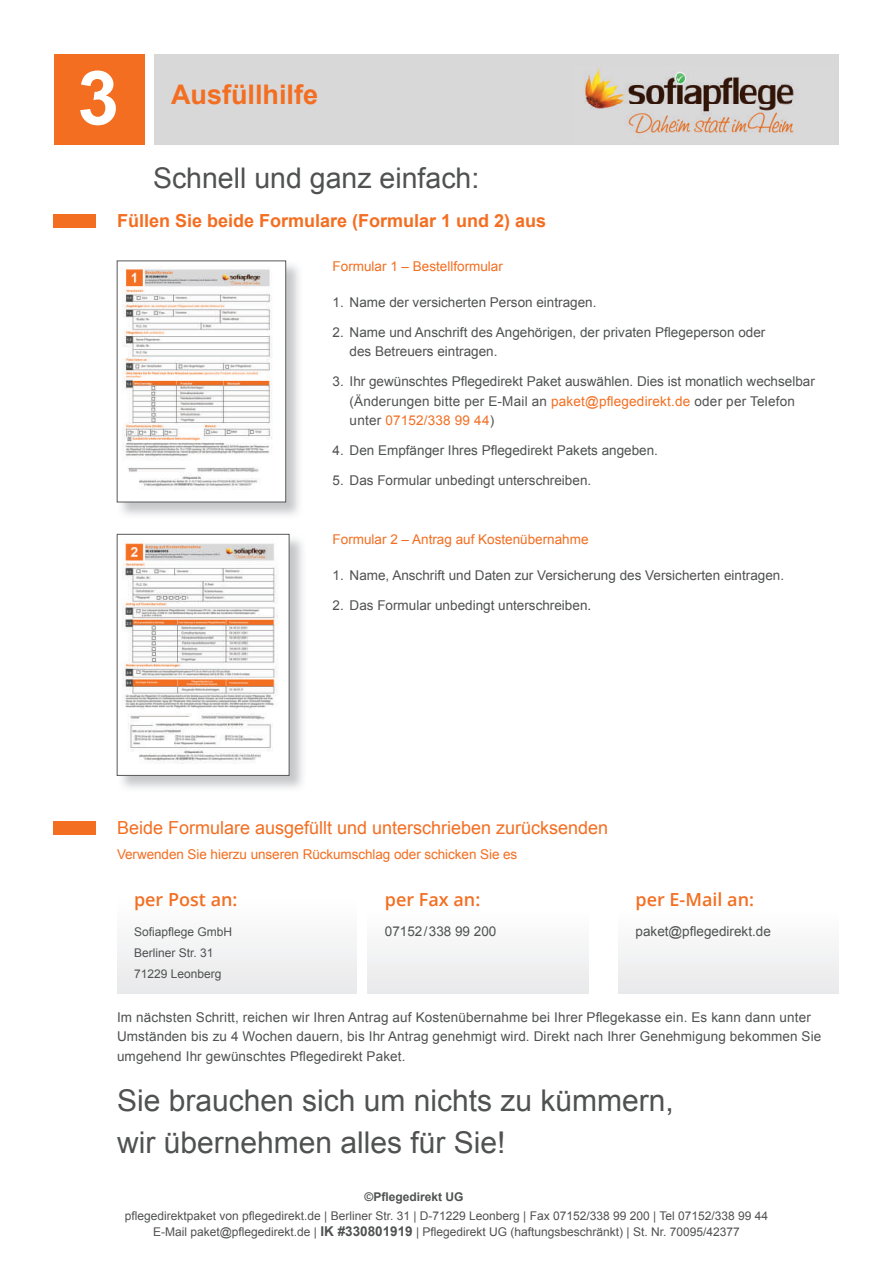
<style>
.page{position:relative;width:893px;height:1263px;background:#fff}
.page>*{position:absolute;margin:0;border:0;box-sizing:border-box;transform-origin:0 0}
.t1{font:700 75px "Arial";color:#fff}
.t2{font:30px/42px "Arial";color:#4f5250}
.t3{font:28.5px "Arial";color:#4f5250}
.t4{font:700 27px "Arial";color:#f36e21}
.t5{font:18px "Arial";color:#f36e21}
.t6{font:700 18px "Arial";color:#f36e21}
.t7{font:600 18px "Open Sans";color:#f36e21}
.t8{font:13.5px/19.5px "Arial";color:#4f5250}
.t9{font:13.5px "Arial";color:#f36e21}
.t10{font:12px/21px "Arial";color:#4f5250;text-align:center}
.t11{font:700 12px "Arial";color:#4f5250}
.s1{color:#f36e21}
.s2{color:#4e3325}
.s3{font-weight:700;font-size:13.5px}
</style>
<div class="page">
<div style="left:54px;top:54px;width:90px;height:90px;background:#f36e21"></div>
<div style="left:155px;top:54px;width:684px;height:90px;background:#d8d8d8"></div>
<img style="left:585px;top:67px;width:209px;height:67px">
<div style="left:619px;top:878px;width:220px;height:116px;background:linear-gradient(to right,#f6f7f7,#f6f7f7)"></div>
<div style="left:368px;top:878px;width:220px;height:116px;background:linear-gradient(to right,#f6f7f7,#f6f7f7)"></div>
<div style="left:117px;top:862px;width:240px;height:132px;background:linear-gradient(to right,#f6f7f7,#f6f7f7)"></div>
<div style="left:53px;top:821px;width:43px;height:13px;background:#f36e21"></div>
<div style="left:53px;top:214px;width:43px;height:14px;background:#f36e21"></div>
<img style="left:117px;top:261px;width:182px;height:254px">
<div style="left:117px;top:261px;width:169px;height:241px;background:#fff"></div>
<img style="left:122px;top:266px;width:151px;height:222px">
<div style="left:117px;top:261px;width:169px;height:241px;border:1px solid #57585a"></div>
<img style="left:117px;top:534px;width:186px;height:254px">
<div style="left:117px;top:534px;width:172px;height:241px;background:#fff"></div>
<img style="left:122px;top:541px;width:156px;height:222px">
<div style="left:117px;top:534px;width:172px;height:241px;border:1px solid #57585a"></div>
<h1 class="t1" style="left:77px;top:49px;width:43px">3</h1>
<h3 class="t4" style="left:171px;top:76px;width:149px">Ausfüllhilfe</h3>
<h3 class="t3" style="left:153px;top:160px;width:328px">Schnell und ganz einfach:</h3>
<h3 class="t6" style="left:117px;top:209px;width:431px">Füllen Sie beide Formulare (Formular 1 und 2) aus</h3>
<p class="t9" style="left:333px;top:257px;width:172px">Formular 1 – Bestellformular</p>
<p class="t8" style="left:333px;top:292px;width:265px">1. Name der versicherten Person eintragen.</p>
<p class="t8" style="left:350px;top:322px;width:417px;text-indent:-17px">2. Name und Anschrift des Angehörigen, der privaten Pflegeperson oder des Betreuers eintragen.</p>
<p class="t8" style="left:350px;top:372px;width:467px;text-indent:-17px">3. Ihr gewünschtes Pflegedirekt Paket auswählen. Dies ist monatlich wechselbar (Änderungen bitte per E-Mail an <span class="s1">paket@pflegedirekt.de</span> oder per Telefon unter <span class="s1">07152/338 99 44</span>)</p>
<p class="t8" style="left:333px;top:441px;width:327px">4. Den Empfänger Ihres Pflegedirekt Pakets angeben.</p>
<p class="t8" style="left:333px;top:471px;width:260px">5. Das Formular unbedingt unterschreiben.</p>
<p class="t9" style="left:333px;top:530px;width:257px">Formular 2 – Antrag auf Kostenübernahme</p>
<p class="t8" style="left:333px;top:566px;width:453px">1. Name, Anschrift und Daten zur Versicherung des Versicherten eintragen.</p>
<p class="t8" style="left:333px;top:596px;width:260px">2. Das Formular unbedingt unterschreiben<span class="s2">.</span></p>
<h3 class="t5" style="left:117px;top:816px;width:493px">Beide Formulare ausgefüllt und unterschrieben zurücksenden</h3>
<p class="t9" style="left:117px;top:845px;width:402px">Verwenden Sie hierzu unseren Rückumschlag oder schicken Sie es</p>
<h3 class="t7" style="left:134px;top:887px;width:105px">per Post an:</h3>
<p class="t10" style="left:134px;top:921px;width:100px;text-align:left">Sofiapflege GmbH<br>Berliner Str. 31<br>71229 Leonberg</p>
<h3 class="t7" style="left:385px;top:887px;width:97px">per Fax an:</h3>
<p class="t8" style="left:385px;top:921px;width:113px">07152/338 99 200</p>
<h3 class="t7" style="left:636px;top:887px;width:120px">per E-Mail an:</h3>
<p class="t8" style="left:636px;top:921px;width:137px">paket@pflegedirekt.de</p>
<p class="t8" style="left:117px;top:1007px;width:706px">Im nächsten Schritt, reichen wir Ihren Antrag auf Kostenübernahme bei Ihrer Pflegekasse ein. Es kann dann unter<br>Umständen bis zu 4 Wochen dauern, bis Ihr Antrag genehmigt wird. Direkt nach Ihrer Genehmigung bekommen Sie umgehend Ihr gewünschtes Pflegedirekt Paket.</p>
<h2 class="t2" style="left:117px;top:1079px;width:558px">Sie brauchen sich um nichts zu kümmern, wir übernehmen alles für Sie!</h2>
<p class="t11" style="left:365px;top:1188px;width:100px">©Pflegedirekt UG</p>
<p class="t10" style="left:125px;top:1208px;width:645px;line-height:16.2px">pflegedirektpaket von pflegedirekt.de | Berliner Str. 31 | D-71229 Leonberg | Fax 07152/338 99 200 | Tel 07152/338 99 44<br>E-Mail paket@pflegedirekt.de | <span class="s3">IK #330801919</span> | Pflegedirekt UG (haftungsbeschränkt) | St. Nr. 70095/42377</p>
</div>
